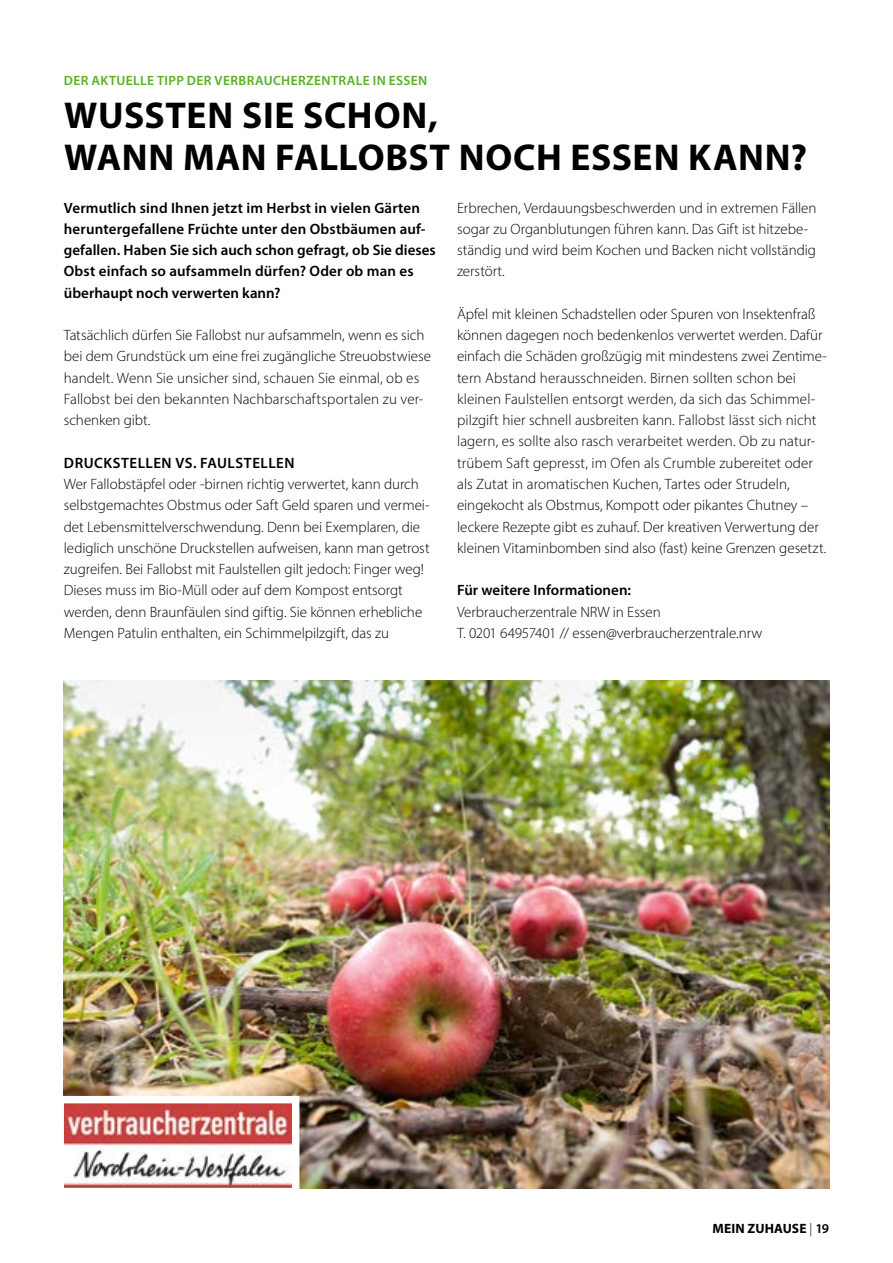
<style>
.page{position:relative;width:893px;height:1263px;background:#fff}
.page>*{position:absolute;margin:0;border:0;box-sizing:border-box;transform-origin:0 0}
.t1{font:700 37.5px/42.5px "Myriad Pro";letter-spacing:.015em;color:#000}
.t2{font:300 15px/21.3px "Myriad Pro";color:#000}
.t3{font:600 15px/21.3px "Myriad Pro";letter-spacing:.01em;color:#000}
.t4{font:600 15px "Myriad Pro";letter-spacing:.035em;color:#000}
.t5{font:600 13.5px "Myriad Pro";letter-spacing:.03em;color:#5aaf24}
.t6{font:700 13.5px "Myriad Pro";letter-spacing:.01em;color:#000}
.s1{font-weight:300}
.s2{font-weight:600}
</style>
<div class="page">
<img style="left:64px;top:680px;width:765px;height:509px">
<svg style="left:63px;top:1092px;width:240px;height:97px"></svg>
<p class="t5" style="left:64px;top:72px;width:365px">DER AKTUELLE TIPP DER VERBRAUCHERZENTRALE IN ESSEN</p>
<h1 class="t1" style="left:64px;top:92px;width:744px">WUSSTEN SIE SCHON,<br>WANN MAN FALLOBST NOCH ESSEN KANN?</h1>
<p class="t2" style="left:457px;top:197px;width:361px">Erbrechen, Verdauungsbeschwerden und in extremen Fällen sogar zu Organblutungen führen kann. Das Gift ist hitzebe&shy;ständig und wird beim Kochen und Backen nicht vollständig zerstört.</p>
<p class="t2" style="left:457px;top:303px;width:371px">Äpfel mit kleinen Schadstellen oder Spuren von Insektenfraß können dagegen noch bedenkenlos verwertet werden. Dafür einfach die Schäden großzügig mit mindestens zwei Zentime&shy;tern Abstand herausschneiden. Birnen sollten schon bei kleinen Faulstellen entsorgt werden, da sich das Schimmel‑ pilzgift hier schnell ausbreiten kann. Fallobst lässt sich nicht lagern, es sollte also rasch verarbeitet werden. Ob zu natur‑ trübem Saft gepresst, im Ofen als Crumble zubereitet oder als Zutat in aromatischen Kuchen, Tartes oder Strudeln, eingekocht als Obstmus, Kompott oder pikantes Chutney – leckere Rezepte gibt es zuhauf. Der kreativen Verwertung der kleinen Vitaminbomben sind also (fast) keine Grenzen gesetzt.</p>
<p class="t3" style="left:457px;top:579px;width:175px">Für weitere Informationen:</p>
<p class="t2" style="left:457px;top:601px;width:307px">Verbraucherzentrale NRW in Essen<br>T. 0201 64957401 // essen@verbraucherzentrale.nrw</p>
<p class="t3" style="left:64px;top:197px;width:374px">Vermutlich sind Ihnen jetzt im Herbst in vielen Gärten heruntergefallene Früchte unter den Obstbäumen auf‑ gefallen. Haben Sie sich auch schon gefragt, ob Sie dieses Obst einfach so aufsammeln dürfen? Oder ob man es überhaupt noch verwerten kann?</p>
<p class="t2" style="left:64px;top:324px;width:369px">Tatsächlich dürfen Sie Fallobst nur aufsammeln, wenn es sich bei dem Grundstück um eine frei zugängliche Streuobstwiese handelt. Wenn Sie unsicher sind, schauen Sie einmal, ob es Fallobst bei den bekannten Nachbarschaftsportalen zu ver‑ schenken gibt.</p>
<p class="t4" style="left:64px;top:453px;width:232px">DRUCKSTELLEN VS. FAULSTELLEN</p>
<p class="t2" style="left:64px;top:473px;width:367px">Wer Fallobstäpfel oder -birnen richtig verwertet, kann durch selbstgemachtes Obstmus oder Saft Geld sparen und vermei&shy;det Lebensmittelverschwendung. Denn bei Exemplaren, die lediglich unschöne Druckstellen aufweisen, kann man getrost zugreifen. Bei Fallobst mit Faulstellen gilt jedoch: Finger weg!<br>Dieses muss im Bio-Müll oder auf dem Kompost entsorgt werden, denn Braunfäulen sind giftig. Sie können erhebliche Mengen Patulin enthalten, ein Schimmelpilzgift, das zu</p>
<p class="t6" style="left:712px;top:1220px;width:118px">MEIN ZUHAUSE <span class="s1">|</span> <span class="s2">19</span></p>
</div>
